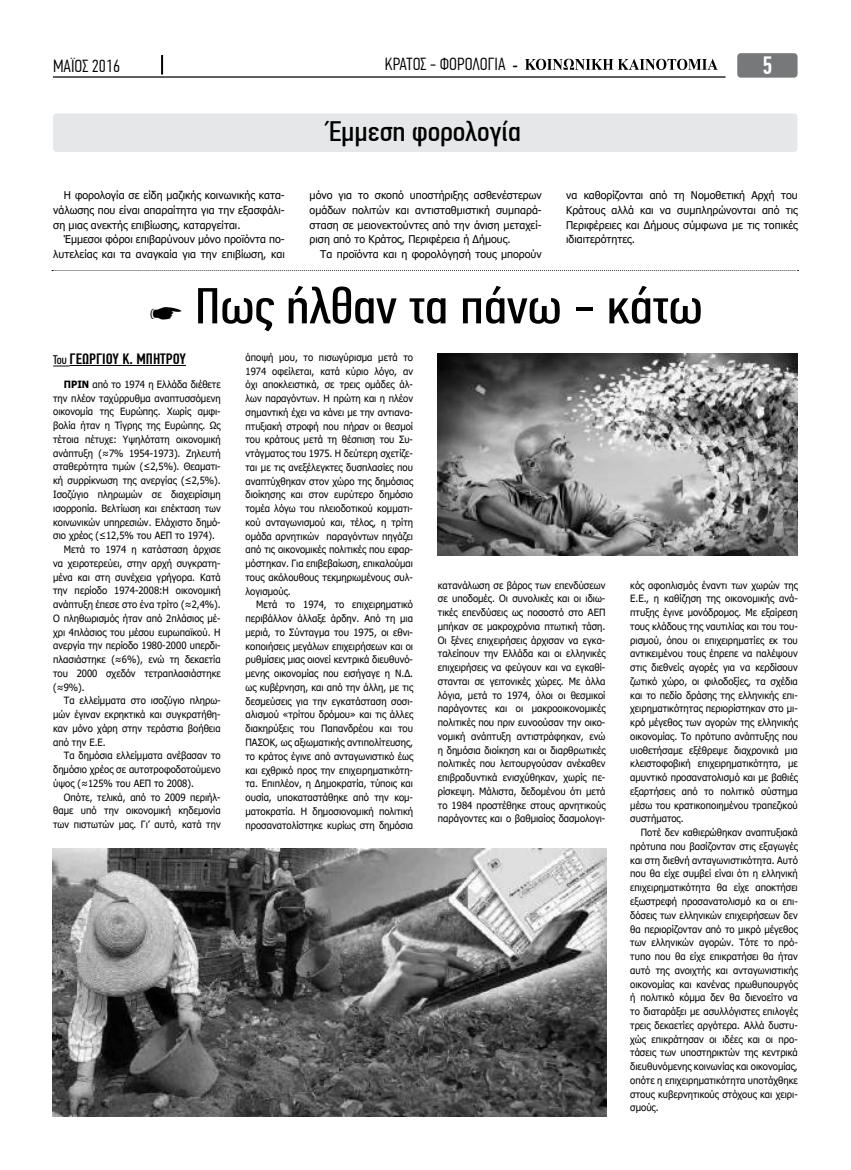
<style>
.page{position:relative;width:851px;height:1170px;background:#fff}
.page>*{position:absolute;margin:0;border:0;box-sizing:border-box;transform-origin:0 0}
.t1{font:50.62px "PF Din Text Comp Pro";color:#000;scale:1.22 1}
.t2{font:28.12px "PF Din Text Comp Pro";color:#000;scale:1.22 1}
.t3{font:500 25px "PF Din Text Comp Pro";color:#fff}
.t4{font:300 17.5px "PF Din Text Comp Pro";color:#000;scale:1.1 1}
.t5{font:500 15px "PF Din Text Comp Pro";color:#000;scale:1.1 1}
.t6{font:10.62px/14.6px "Tahoma";color:#000;text-align:justify}
.t7{font:10px/13.8px "Tahoma";color:#000;text-align:justify;scale:.95 1}
.s1{font-family:"Times New Roman";font-weight:700;font-size:16.25px}
.s2{font-weight:400;font-size:12.5px}
.s3{font-weight:700}
</style>
<div class="page">
<div style="left:53px;top:113px;width:744px;height:39px;background:#e6e7e8;border-radius:4px"></div>
<div style="left:737px;top:53px;width:60px;height:25px;background:#76787a;border-radius:4px"></div>
<svg style="left:161px;top:55px;width:2px;height:19px"></svg>
<svg style="left:525px;top:59px;width:192px;height:11px"></svg>
<hr style="left:53px;top:76px;width:672px;height:2px;background:#000">
<svg style="left:53px;top:365px;width:17px;height:1px"></svg>
<hr style="left:70px;top:365px;width:116px;height:1px;background:#000">
<img style="left:437px;top:353px;width:360px;height:202px">
<img style="left:52px;top:848px;width:554px;height:268px">
<svg style="left:52px;top:270px;width:746px;height:1px"></svg>
<h3 class="t4" style="left:53px;top:56px;width:62px">ΜΑΪΟΣ 2016</h3>
<h3 class="t4" style="left:385px;top:54px;width:122px">ΚΡΑΤΟΣ - ΦΟΡΟΛΟΓΙΑ <span class="s1">-</span></h3>
<h3 class="t3" style="left:762px;top:51px;width:12px">5</h3>
<h2 class="t2" style="left:328px;top:115px;width:159px">Έμμεση φορολογία</h2>
<p class="t6" style="left:309px;top:189px;width:233px">μόνο για το σκοπό υποστήριξης ασθενέστερων ομάδων πολιτών και αντισταθμιστική συμπαρά&shy;σταση σε μειονεκτούντες από την άνιση μεταχεί&shy;ριση από το Κράτος, Περιφέρεια ή Δήμους.</p>
<p class="t6" style="left:320px;top:247px;width:223px">Τα προϊόντα και η φορολόγησή τους μπορούν</p>
<h1 class="t1" style="left:195px;top:277px;width:417px">Πως ήλθαν τα πάνω - κάτω</h1>
<p class="t6" style="left:53px;top:189px;width:233px;text-indent:11px">Η φορολογία σε είδη μαζικής κοινωνικής κατα&shy;νάλωσης που είναι απαραίτητα για την εξασφάλι&shy;ση μιας ανεκτής επιβίωσης, καταργείται.</p>
<p class="t6" style="left:53px;top:233px;width:233px;text-align:right">Έμμεσοι φόροι επιβαρύνουν μόνο προϊόντα πο&shy;λυτελείας και τα αναγκαία για την επιβίωση, και</p>
<p class="t6" style="left:566px;top:189px;width:233px">να καθορίζονται από τη Νομοθετική Αρχή του Κράτους αλλά και να συμπληρώνονται από τις Περιφέρειες και Δήμους σύμφωνα με τις τοπικές ιδιαιτερότητες.</p>
<h3 class="t5" style="left:53px;top:350px;width:122px"><span class="s2">Του</span> ΓΕΩΡΓΊΟΥ Κ. ΜΠΉΤΡΟΥ</h3>
<p class="t7" style="left:245px;top:351px;width:178px">άποψή μου, το πισωγύρισμα μετά το 1974 οφείλεται, κατά κύριο λόγο, αν όχι αποκλειστικά, σε τρεις ομάδες άλ&shy;λων παραγόντων. Η πρώτη και η πλέον σημαντική έχει να κάνει με την αντιανα&shy;πτυξιακή στροφή που πήραν οι θεσμοί του κράτους μετά τη θέσπιση του Συ&shy;ντάγματος του 1975. Η δεύτερη σχετίζε&shy;ται με τις ανεξέλεγκτες δυσπλασίες που αναπτύχθηκαν στον χώρο της δημόσιας διοίκησης και στον ευρύτερο δημόσιο τομέα λόγω του πλειοδοτικού κομματι&shy;κού ανταγωνισμού και, τέλος, η τρίτη ομάδα αρνητικών παραγόντων πηγάζει από τις οικονομικές πολιτικές που εφαρ&shy;μόστηκαν. Για επιβεβαίωση, επικαλούμαι τους ακόλουθους τεκμηριωμένους συλ&shy;λογισμούς.</p>
<p class="t7" style="left:245px;top:598px;width:178px;text-indent:11px">Μετά το 1974, το επιχειρηματικό περιβάλλον άλλαξε άρδην. Από τη μια μεριά, το Σύνταγμα του 1975, οι εθνι&shy;κοποιήσεις μεγάλων επιχειρήσεων και οι ρυθμίσεις μιας οιονεί κεντρικά διευθυνό&shy;μενης οικονομίας που εισήγαγε η Ν.Δ. ως κυβέρνηση, και από την άλλη, με τις δεσμεύσεις για την εγκατάσταση σοσι&shy;αλισμού «τρίτου δρόμου» και τις άλλες διακηρύξεις του Παπανδρέου και του ΠΑΣΟΚ, ως αξιωματικής αντιπολίτευσης, το κράτος έγινε από ανταγωνιστικό έως και εχθρικό προς την επιχειρηματικότη&shy;τα. Επιπλέον, η Δημοκρατία, τύποις και ουσία, υποκαταστάθηκε από την κομ&shy;ματοκρατία. Η δημοσιονομική πολιτική προσανατολίστηκε κυρίως στη δημόσια</p>
<p class="t7" style="left:64px;top:378px;width:167px"><span class="s3">ΠΡΙΝ</span> από το 1974 η Ελλάδα διέθετε</p>
<p class="t7" style="left:53px;top:392px;width:178px">την πλέον ταχύρρυθμα αναπτυσσόμενη</p>
<p class="t7" style="left:53px;top:405px;width:178px">οικονομία της Ευρώπης. Χωρίς αμφι-</p>
<p class="t7" style="left:53px;top:419px;width:178px">βολία ήταν η Τίγρης της Ευρώπης. Ως</p>
<p class="t7" style="left:53px;top:433px;width:178px">τέτοια πέτυχε: Υψηλότατη οικονομική</p>
<p class="t7" style="left:53px;top:447px;width:178px">ανάπτυξη (≈7% 1954-1973). Ζηλευτή</p>
<p class="t7" style="left:53px;top:460px;width:178px">σταθερότητα τιμών (≤2,5%). Θεαματι-</p>
<p class="t7" style="left:53px;top:474px;width:178px">κή συρρίκνωση της ανεργίας (≤2,5%).</p>
<p class="t7" style="left:53px;top:488px;width:178px">Ισοζύγιο πληρωμών σε διαχειρίσιμη</p>
<p class="t7" style="left:53px;top:502px;width:178px">ισορροπία. Βελτίωση και επέκταση των</p>
<p class="t7" style="left:53px;top:515px;width:178px">κοινωνικών υπηρεσιών. Ελάχιστο δημό-</p>
<p class="t7" style="left:53px;top:529px;width:172px">σιο χρέος (≤12,5% του ΑΕΠ το 1974).</p>
<p class="t7" style="left:64px;top:543px;width:167px">Μετά το 1974 η κατάσταση άρχισε</p>
<p class="t7" style="left:53px;top:557px;width:178px">να χειροτερεύει, στην αρχή συγκρατη-</p>
<p class="t7" style="left:53px;top:570px;width:178px">μένα και στη συνέχεια γρήγορα. Κατά</p>
<p class="t7" style="left:53px;top:584px;width:178px">την περίοδο 1974-2008:Η οικονομική</p>
<p class="t7" style="left:53px;top:598px;width:178px">ανάπτυξη έπεσε στο ένα τρίτο (≈2,4%).</p>
<p class="t7" style="left:53px;top:612px;width:178px">Ο πληθωρισμός ήταν από 2πλάσιος μέ-</p>
<p class="t7" style="left:53px;top:625px;width:178px">χρι 4πλάσιος του μέσου ευρωπαϊκού. Η</p>
<p class="t7" style="left:53px;top:639px;width:178px">ανεργία την περίοδο 1980-2000 υπερδι-</p>
<p class="t7" style="left:53px;top:653px;width:178px">πλασιάστηκε (≈6%), ενώ τη δεκαετία</p>
<p class="t7" style="left:53px;top:667px;width:178px">του 2000 σχεδόν τετραπλασιάστηκε</p>
<p class="t7" style="left:53px;top:680px;width:35px">(≈9%).</p>
<p class="t7" style="left:64px;top:694px;width:167px">Τα ελλείμματα στο ισοζύγιο πληρω-</p>
<p class="t7" style="left:53px;top:708px;width:178px">μών έγιναν εκρηκτικά και συγκρατήθη-</p>
<p class="t7" style="left:53px;top:722px;width:178px">καν μόνο χάρη στην τεράστια βοήθεια</p>
<p class="t7" style="left:53px;top:735px;width:57px">από την Ε.Ε.</p>
<p class="t7" style="left:64px;top:749px;width:167px">Τα δημόσια ελλείμματα ανέβασαν το</p>
<p class="t7" style="left:53px;top:763px;width:178px">δημόσιο χρέος σε αυτοτροφοδοτούμενο</p>
<p class="t7" style="left:53px;top:777px;width:150px">ύψος (≈125% του ΑΕΠ το 2008).</p>
<p class="t7" style="left:64px;top:790px;width:167px">Οπότε, τελικά, από το 2009 περιήλ-</p>
<p class="t7" style="left:53px;top:804px;width:178px">θαμε υπό την οικονομική κηδεμονία</p>
<p class="t7" style="left:53px;top:818px;width:178px">των πιστωτών μας. Γι’ αυτό, κατά την</p>
<p class="t7" style="left:438px;top:578px;width:178px">κατανάλωση σε βάρος των επενδύσεων σε υποδομές. Οι συνολικές και οι ιδιω&shy;τικές επενδύσεις ως ποσοστό στο ΑΕΠ μπήκαν σε μακροχρόνια πτωτική τάση.<br>Οι ξένες επιχειρήσεις άρχισαν να εγκα&shy;ταλείπουν την Ελλάδα και οι ελληνικές επιχειρήσεις να φεύγουν και να εγκαθί&shy;στανται σε γειτονικές χώρες. Με άλλα λόγια, μετά το 1974, όλοι οι θεσμικοί παράγοντες και οι μακροοικονομικές πολιτικές που πριν ευνοούσαν την οικο&shy;νομική ανάπτυξη αντιστράφηκαν, ενώ η δημόσια διοίκηση και οι διαρθρωτικές πολιτικές που λειτουργούσαν ανέκαθεν επιβραδυντικά ενισχύθηκαν, χωρίς πε&shy;ρίσκεψη. Μάλιστα, δεδομένου ότι μετά το 1984 προστέθηκε στους αρνητικούς παράγοντες και ο βαθμιαίος δασμολογι-</p>
<p class="t7" style="left:630px;top:578px;width:178px">κός αφοπλισμός έναντι των χωρών της Ε.Ε., η καθίζηση της οικονομικής ανά&shy;πτυξης έγινε μονόδρομος. Με εξαίρεση τους κλάδους της ναυτιλίας και του του&shy;ρισμού, όπου οι επιχειρηματίες εκ του αντικειμένου τους έπρεπε να παλέψουν στις διεθνείς αγορές για να κερδίσουν ζωτικό χώρο, οι φιλοδοξίες, τα σχέδια και το πεδίο δράσης της ελληνικής επι&shy;χειρηματικότητας περιορίστηκαν στο μι&shy;κρό μέγεθος των αγορών της ελληνικής οικονομίας. Το πρότυπο ανάπτυξης που υιοθετήσαμε εξέθρεψε διαχρονικά μια κλειστοφοβική επιχειρηματικότητα, με αμυντικό προσανατολισμό και με βαθιές εξαρτήσεις από το πολιτικό σύστημα μέσω του κρατικοποιημένου τραπεζικού συστήματος.</p>
<p class="t7" style="left:630px;top:826px;width:178px;text-indent:11px">Ποτέ δεν καθιερώθηκαν αναπτυξιακά πρότυπα που βασίζονταν στις εξαγωγές και στη διεθνή ανταγωνιστικότητα. Αυτό που θα είχε συμβεί είναι ότι η ελληνική επιχειρηματικότητα θα είχε αποκτήσει εξωστρεφή προσανατολισμό κα οι επι&shy;δόσεις των ελληνικών επιχειρήσεων δεν θα περιορίζονταν από το μικρό μέγεθος των ελληνικών αγορών. Τότε το πρό&shy;τυπο που θα είχε επικρατήσει θα ήταν αυτό της ανοιχτής και ανταγωνιστικής οικονομίας και κανένας πρωθυπουργός ή πολιτικό κόμμα δεν θα διενοείτο να το διαταράξει με ασυλλόγιστες επιλογές τρεις δεκαετίες αργότερα. Αλλά δυστυ&shy;χώς επικράτησαν οι ιδέες και οι προ&shy;τάσεις των υποστηρικτών της κεντρικά διευθυνόμενης κοινωνίας και οικονομίας, οπότε η επιχειρηματικότητα υποτάχθηκε στους κυβερνητικούς στόχους και χειρι&shy;σμούς.</p>
</div>
